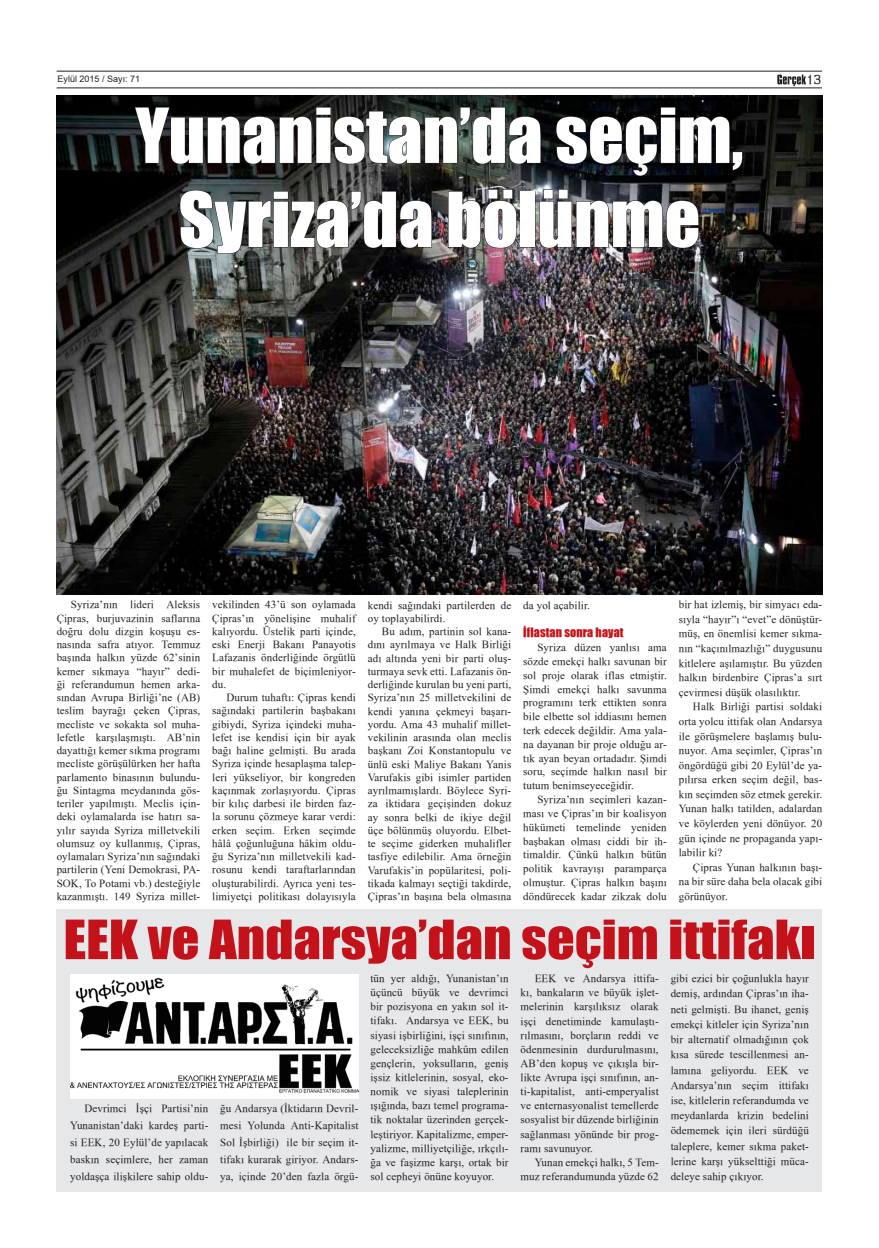
<style>
.page{position:relative;width:879px;height:1248px;background:#fff}
.page>*{position:absolute;margin:0;border:0;box-sizing:border-box;transform-origin:0 0}
.t1{font:70px/84px "TR Impact";color:#fff;text-align:center}
.t2{font:50px "TR Impact";color:#c4121a;scale:1.09 1}
.t3{font:13px "TR Doors";color:#231f20}
.t4{font:12px "TR Impact";letter-spacing:.01em;color:#c4121a}
.t5{font:11px/13.2px "TR Times New Roman";letter-spacing:.01em;color:#231f20;text-align:justify}
.t6{font:9px "TR Arial";color:#231f20}
</style>
<div class="page">
<div style="left:57px;top:908px;width:765px;height:283px;background:#e6e7e9"></div>
<hr style="left:57px;top:88px;width:765px;height:1px;background:#231f20">
<hr style="left:57px;top:71px;width:765px;height:1px;background:#231f20">
<svg style="left:777px;top:75px;width:29px;height:11px"></svg>
<img style="left:70px;top:974px;width:288px;height:124px">
<img style="left:57px;top:95px;width:765px;height:499px">
<img style="left:134px;top:70px;width:609px;height:184px">
<p class="t6" style="left:58px;top:73px;width:84px">Eylül 2015 / Sayı: 71</p>
<p class="t3" style="left:806px;top:72px;width:16px">13</p>
<h1 class="t1" style="left:136px;top:92px;width:609px">Yunanistan’da seçim,<br>Syriza’da bölünme</h1>
<p class="t5" style="left:57px;top:598px;width:145px;text-indent:14px">Syriza’nın lideri Aleksis Çipras, burjuvazinin saflarına doğru dolu dizgin koşuşu es&shy;nasında safra atıyor. Temmuz başında halkın yüzde 62’sinin kemer sıkmaya “hayır” dedi&shy;ği referandumun hemen arka&shy;sından Avrupa Birliği’ne (AB) teslim bayrağı çeken Çipras, mecliste ve sokakta sol muha&shy;lefetle karşılaşmıştı. AB’nin dayattığı kemer sıkma programı mecliste görüşülürken her hafta parlamento binasının bulundu&shy;ğu Sintagma meydanında gös&shy;teriler yapılmıştı. Meclis için&shy;deki oylamalarda ise hatırı sa&shy;yılır sayıda Syriza milletvekili olumsuz oy kullanmış, Çipras, oylamaları Syriza’nın sağındaki partilerin (Yeni Demokrasi, PA-SOK, To Potami vb.) desteğiyle kazanmıştı. 149 Syriza millet-</p>
<p class="t5" style="left:212px;top:598px;width:145px">vekilinden 43’ü son oylamada Çipras’ın yönelişine muhalif kalıyordu. Üstelik parti içinde, eski Enerji Bakanı Panayotis Lafazanis önderliğinde örgütlü bir muhalefet de biçimleniyor&shy;du.</p>
<p class="t5" style="left:212px;top:690px;width:145px;text-indent:14px">Durum tuhaftı: Çipras kendi sağındaki partilerin başbakanı gibiydi, Syriza içindeki muha&shy;lefet ise kendisi için bir ayak bağı haline gelmişti. Bu arada Syriza içinde hesaplaşma talep&shy;leri yükseliyor, bir kongreden kaçınmak zorlaşıyordu. Çipras bir kılıç darbesi ile birden faz&shy;la sorunu çözmeye karar verdi: erken seçim. Erken seçimde hâlâ çoğunluğuna hâkim oldu&shy;ğu Syriza’nın milletvekili kad&shy;rosunu kendi taraftarlarından oluşturabilirdi. Ayrıca yeni tes&shy;limiyetçi politikası dolayısıyla</p>
<p class="t5" style="left:368px;top:598px;width:145px">kendi sağındaki partilerden de oy toplayabilirdi.</p>
<p class="t5" style="left:368px;top:624px;width:145px;text-indent:14px">Bu adım, partinin sol kana&shy;dını ayrılmaya ve Halk Birliği adı altında yeni bir parti oluş&shy;turmaya sevk etti. Lafazanis ön&shy;derliğinde kurulan bu yeni parti, Syriza’nın 25 milletvekilini de kendi yanına çekmeyi başarı&shy;yordu. Ama 43 muhalif millet&shy;vekilinin arasında olan meclis başkanı Zoi Konstantopulu ve ünlü eski Maliye Bakanı Yanis Varufakis gibi isimler partiden ayrılmamışlardı. Böylece Syri&shy;za iktidara geçişinden dokuz ay sonra belki de ikiye değil üçe bölünmüş oluyordu. Elbet&shy;te seçime giderken muhalifler tasfiye edilebilir. Ama örneğin Varufakis’in popülaritesi, poli&shy;tikada kalmayı seçtiği takdirde, Çipras’ın başına bela olmasına</p>
<p class="t5" style="left:523px;top:598px;width:68px">da yol açabilir.</p>
<p class="t4" style="left:523px;top:623px;width:102px">İflastan sonra hayat</p>
<p class="t5" style="left:523px;top:640px;width:145px;line-height:13.8px;text-indent:14px">Syriza düzen yanlısı ama sözde emekçi halkı savunan bir sol proje olarak iflas etmiştir.<br>Şimdi emekçi halkı savunma programını terk ettikten sonra bile elbette sol iddiasını hemen terk edecek değildir. Ama yala&shy;na dayanan bir proje olduğu ar&shy;tık ayan beyan ortadadır. Şimdi soru, seçimde halkın nasıl bir tutum benimseyeceğidir.</p>
<p class="t5" style="left:523px;top:792px;width:145px;line-height:13.8px;text-indent:14px">Syriza’nın seçimleri kazan&shy;ması ve Çipras’ın bir koalisyon hükümeti temelinde yeniden başbakan olması ciddi bir ih&shy;timaldir. Çünkü halkın bütün politik kavrayışı paramparça olmuştur. Çipras halkın başını döndürecek kadar zikzak dolu</p>
<p class="t5" style="left:679px;top:597px;width:145px;line-height:14.6px">bir hat izlemiş, bir simyacı eda&shy;sıyla “hayır”ı “evet”e dönüştür&shy;müş, en önemlisi kemer sıkma&shy;nın “kaçınılmazlığı” duygusunu kitlelere aşılamıştır. Bu yüzden halkın birdenbire Çipras’a sırt çevirmesi düşük olasılıktır.</p>
<p class="t5" style="left:679px;top:699px;width:145px;line-height:14.6px;text-indent:14px">Halk Birliği partisi soldaki orta yolcu ittifak olan Andarsya ile görüşmelere başlamış bulu&shy;nuyor. Ama seçimler, Çipras’ın öngördüğü gibi 20 Eylül’de ya&shy;pılırsa erken seçim değil, bas&shy;kın seçimden söz etmek gerekir.<br>Yunan halkı tatilden, adalardan ve köylerden yeni dönüyor. 20 gün içinde ne propaganda yapı&shy;labilir ki?</p>
<p class="t5" style="left:679px;top:859px;width:145px;line-height:14.6px;text-indent:14px">Çipras Yunan halkının başı&shy;na bir süre daha bela olacak gibi görünüyor.</p>
<h2 class="t2" style="left:63px;top:900px;width:691px">EEK ve Andarsya’dan seçim ittifakı</h2>
<p class="t5" style="left:70px;top:1099px;width:140px;line-height:16.9px;text-indent:14px">Devrimci İşçi Partisi’nin Yunanistan’daki kardeş parti&shy;si EEK, 20 Eylül’de yapılacak baskın seçimlere, her zaman yoldaşça ilişkilere sahip oldu-</p>
<p class="t5" style="left:220px;top:1099px;width:140px;line-height:16.9px">ğu Andarsya (İktidarın Devril&shy;mesi Yolunda Anti-Kapitalist Sol İşbirliği) ile bir seçim it&shy;tifakı kurarak giriyor. Andars&shy;ya, içinde 20’den fazla örgü-</p>
<p class="t5" style="left:370px;top:971px;width:140px;line-height:14.1px">tün yer aldığı, Yunanistan’ın üçüncü büyük ve devrimci bir pozisyona en yakın sol it&shy;tifakı. Andarsya ve EEK, bu siyasi işbirliğini, işçi sınıfının, geleceksizliğe mahkûm edilen gençlerin, yoksulların, geniş işsiz kitlelerinin, sosyal, eko&shy;nomik ve siyasi taleplerinin ışığında, bazı temel programa&shy;tik noktalar üzerinden gerçek&shy;leştiriyor. Kapitalizme, emper&shy;yalizme, milliyetçiliğe, ırkçılı&shy;ğa ve faşizme karşı, ortak bir sol cepheyi önüne koyuyor.</p>
<p class="t5" style="left:520px;top:971px;width:140px;line-height:14.1px;text-indent:14px">EEK ve Andarsya ittifa&shy;kı, bankaların ve büyük işlet&shy;melerinin karşılıksız olarak işçi denetiminde kamulaştı&shy;rılmasını, borçların reddi ve ödenmesinin durdurulmasını, AB’den kopuş ve çıkışla bir&shy;likte Avrupa işçi sınıfının, an&shy;ti-kapitalist, anti-emperyalist ve enternasyonalist temellerde sosyalist bir düzende birliğinin sağlanması yönünde bir prog&shy;ramı savunuyor.</p>
<p class="t5" style="left:520px;top:1154px;width:140px;line-height:14.1px;text-align:right">Yunan emekçi halkı, 5 Tem&shy;muz referandumunda yüzde 62</p>
<p class="t5" style="left:671px;top:970px;width:140px;line-height:15.2px">gibi ezici bir çoğunlukla hayır demiş, ardından Çipras’ın iha&shy;neti gelmişti. Bu ihanet, geniş emekçi kitleler için Syriza’nın bir alternatif olmadığının çok kısa sürede tescillenmesi an&shy;lamına geliyordu. EEK ve Andarsya’nın seçim ittifakı ise, kitlelerin referandumda ve meydanlarda krizin bedelini ödememek için ileri sürdüğü taleplere, kemer sıkma paket&shy;lerine karşı yükselttiği müca&shy;deleye sahip çıkıyor.</p>
</div>
